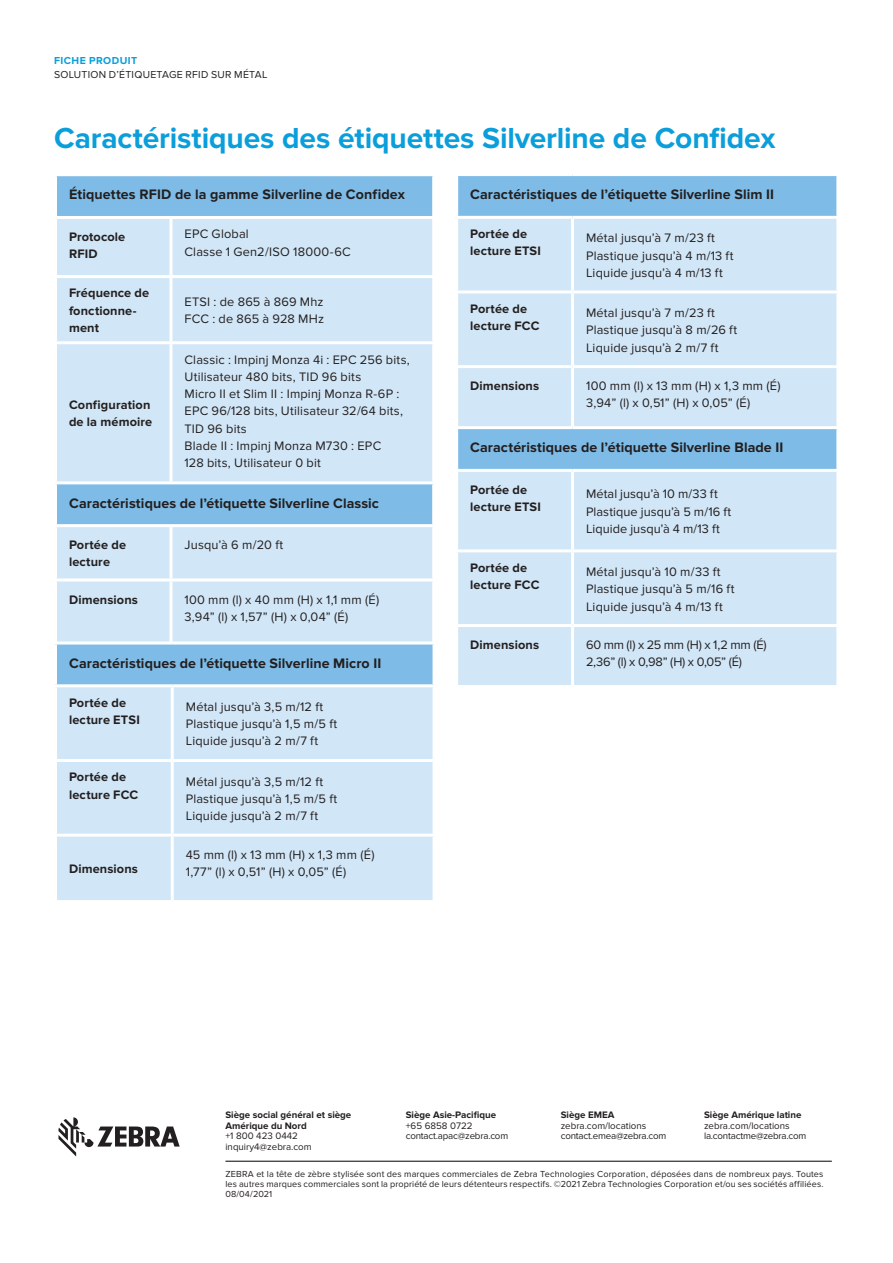
<style>
.page{position:relative;width:893px;height:1263px;background:#fff}
.page>*{position:absolute;margin:0;border:0;box-sizing:border-box;transform-origin:0 0}
.Body{font:700 30px "Proxima Nova";letter-spacing:-.005em;color:#0a9edb}
.Heading-Table{font:700 14.25px "Proxima Nova";letter-spacing:.005em;color:#231f20}
.Body-2{font:12.75px/17.2px "Proxima Nova";letter-spacing:.015em;color:#231f20}
.Subhead-Table{font:700 12.75px/17.2px "Proxima Nova";letter-spacing:.01em;color:#231f20}
.Body-3{font:12.75px/17.2px "Proxima Nova";letter-spacing:-.015em;color:#231f20}
.t1{font:10.5px "Proxima Nova";letter-spacing:.025em;color:#231f20}
.t2{font:700 10.5px "Proxima Nova";letter-spacing:.045em;color:#0a9edb}
.t3{font:700 9.75px/10.5px "Proxima Nova";color:#231f20}
.t4{font:9.75px "Proxima Nova";color:#231f20}
.t5{font:9.75px "Proxima Nova";letter-spacing:-.02em;color:#231f20}
.Legal-NALA{font:9px/9.8px "Proxima Nova";letter-spacing:.015em;color:#231f20;text-align:justify}
</style>
<div class="page">
<div style="left:57px;top:176px;width:375px;height:40px;background:#7ebce7"></div>
<svg style="left:57px;top:219px;width:375px;height:422px;background:#c9e1f4"></svg>
<hr style="left:169px;top:219px;width:3px;height:56px;background:#fff">
<hr style="left:54px;top:275px;width:117px;height:3px;background:#fff">
<hr style="left:171px;top:275px;width:264px;height:3px;background:#fff">
<hr style="left:169px;top:278px;width:3px;height:63px;background:#fff">
<hr style="left:171px;top:341px;width:264px;height:3px;background:#fff">
<hr style="left:54px;top:341px;width:117px;height:3px;background:#fff">
<hr style="left:169px;top:344px;width:3px;height:137px;background:#fff">
<hr style="left:169px;top:527px;width:3px;height:51px;background:#fff">
<hr style="left:171px;top:578px;width:264px;height:3px;background:#fff">
<hr style="left:54px;top:578px;width:117px;height:3px;background:#fff">
<hr style="left:169px;top:581px;width:3px;height:61px;background:#fff">
<hr style="left:54px;top:481px;width:117px;height:3px;background:#fff">
<hr style="left:171px;top:481px;width:264px;height:3px;background:#fff">
<hr style="left:54px;top:524px;width:117px;height:3px;background:#fff">
<hr style="left:171px;top:524px;width:264px;height:3px;background:#fff">
<div style="left:56px;top:643px;width:378px;height:43px;background:#7ebce7"></div>
<div style="left:57px;top:687px;width:376px;height:213px;background:#d1e6f6"></div>
<hr style="left:433px;top:644px;width:3px;height:40px;background:#fff">
<hr style="left:172px;top:759px;width:264px;height:3px;background:#fff">
<hr style="left:172px;top:834px;width:264px;height:3px;background:#fff">
<hr style="left:171px;top:762px;width:3px;height:72px;background:#fff">
<hr style="left:171px;top:837px;width:3px;height:63px;background:#fff">
<hr style="left:54px;top:834px;width:118px;height:3px;background:#fff">
<hr style="left:171px;top:687px;width:3px;height:72px;background:#fff">
<hr style="left:54px;top:759px;width:118px;height:3px;background:#fff">
<hr style="left:54px;top:641px;width:118px;height:3px;background:#fff">
<hr style="left:54px;top:644px;width:3px;height:40px;background:#fff">
<hr style="left:172px;top:641px;width:264px;height:3px;background:#fff">
<hr style="left:54px;top:684px;width:118px;height:3px;background:#fff">
<hr style="left:172px;top:684px;width:264px;height:3px;background:#fff">
<div style="left:458px;top:176px;width:378px;height:40px;background:#7ebce7"></div>
<svg style="left:458px;top:219px;width:378px;height:466px;background:#c9e2f4"></svg>
<hr style="left:571px;top:368px;width:3px;height:58px;background:#fff">
<hr style="left:571px;top:219px;width:3px;height:71px;background:#fff">
<hr style="left:573px;top:290px;width:266px;height:3px;background:#fff">
<hr style="left:573px;top:549px;width:266px;height:3px;background:#fff">
<hr style="left:573px;top:365px;width:266px;height:3px;background:#fff">
<hr style="left:573px;top:624px;width:266px;height:3px;background:#fff">
<hr style="left:571px;top:293px;width:3px;height:72px;background:#fff">
<hr style="left:571px;top:552px;width:3px;height:72px;background:#fff">
<hr style="left:455px;top:365px;width:118px;height:3px;background:#fff">
<hr style="left:571px;top:472px;width:3px;height:77px;background:#fff">
<hr style="left:455px;top:624px;width:118px;height:3px;background:#fff">
<hr style="left:571px;top:627px;width:3px;height:58px;background:#fff">
<hr style="left:455px;top:290px;width:118px;height:3px;background:#fff">
<hr style="left:455px;top:549px;width:118px;height:3px;background:#fff">
<hr style="left:455px;top:426px;width:118px;height:3px;background:#fff">
<hr style="left:573px;top:426px;width:266px;height:3px;background:#fff">
<hr style="left:455px;top:469px;width:118px;height:3px;background:#fff">
<hr style="left:573px;top:469px;width:266px;height:3px;background:#fff">
<svg style="left:58px;top:1117px;width:122px;height:39px"></svg>
<hr style="left:225px;top:1161px;width:607px;height:1px;background:#000">
<p class="t2" style="left:54px;top:54px;width:85px">FICHE PRODUIT</p>
<p class="t1" style="left:54px;top:68px;width:215px">SOLUTION D’ÉTIQUETAGE RFID SUR MÉTAL</p>
<p class="Body" style="left:54px;top:121px;width:723px">Caractéristiques des étiquettes Silverline de Confidex</p>
<p class="Heading-Table" style="left:470px;top:186px;width:306px">Caractéristiques de l’étiquette Silverline Slim II</p>
<p class="Subhead-Table" style="left:470px;top:226px;width:72px">Portée de lecture ETSI</p>
<p class="Body-2" style="left:586px;top:230px;width:149px">Métal jusqu’à 7 m/23 ft<br>Plastique jusqu’à 4 m/13 ft<br>Liquide jusqu’à 4 m/13 ft</p>
<p class="Subhead-Table" style="left:470px;top:300px;width:71px">Portée de lecture FCC</p>
<p class="Body-2" style="left:586px;top:304px;width:153px">Métal jusqu’à 7 m/23 ft<br>Plastique jusqu’à 8 m/26 ft<br>Liquide jusqu’à 2 m/7 ft</p>
<p class="Subhead-Table" style="left:470px;top:378px;width:70px">Dimensions</p>
<p class="Body-2" style="left:586px;top:377px;width:196px">100 mm (l) x 13 mm (H) x 1,3 mm (É)<br>3,94” (l) x 0,51” (H) x 0,05” (É)</p>
<p class="Heading-Table" style="left:470px;top:439px;width:315px">Caractéristiques de l’étiquette Silverline Blade II</p>
<p class="Subhead-Table" style="left:470px;top:481px;width:72px">Portée de lecture ETSI</p>
<p class="Body-2" style="left:586px;top:486px;width:147px">Métal jusqu’à 10 m/33 ft<br>Plastique jusqu’à 5 m/16 ft<br>Liquide jusqu’à 4 m/13 ft</p>
<p class="Subhead-Table" style="left:470px;top:559px;width:71px">Portée de lecture FCC</p>
<p class="Body-2" style="left:586px;top:563px;width:150px">Métal jusqu’à 10 m/33 ft<br>Plastique jusqu’à 5 m/16 ft<br>Liquide jusqu’à 4 m/13 ft</p>
<p class="Subhead-Table" style="left:470px;top:636px;width:70px">Dimensions</p>
<p class="Body-3" style="left:586px;top:636px;width:182px">60 mm (l) x 25 mm (H) x 1,2 mm (É)<br>2,36” (l) x 0,98” (H) x 0,05” (É)</p>
<p class="Heading-Table" style="left:69px;top:186px;width:337px">Étiquettes RFID de la gamme Silverline de Confidex</p>
<p class="Subhead-Table" style="left:69px;top:228px;width:58px">Protocole<br>RFID</p>
<p class="Body-2" style="left:184px;top:226px;width:168px">EPC Global<br>Classe 1 Gen2/ISO 18000-6C</p>
<p class="Subhead-Table" style="left:69px;top:285px;width:82px">Fréquence de fonctionne&shy;ment</p>
<p class="Body-2" style="left:184px;top:293px;width:141px">ETSI : de 865 à 869 Mhz<br>FCC : de 865 à 928 MHz</p>
<p class="Body-2" style="left:184px;top:351px;width:227px">Classic : Impinj Monza 4i : EPC 256 bits,<br>Utilisateur 480 bits, TID 96 bits<br>Micro II et Slim II : Impinj Monza R-6P :<br>EPC 96/128 bits, Utilisateur 32/64 bits,<br>TID 96 bits<br>Blade II : Impinj Monza M730 : EPC<br>128 bits, Utilisateur 0 bit</p>
<p class="Heading-Table" style="left:69px;top:495px;width:312px">Caractéristiques de l’étiquette Silverline Classic</p>
<p class="Subhead-Table" style="left:69px;top:537px;width:59px">Portée de lecture</p>
<p class="Body-2" style="left:184px;top:536px;width:100px">Jusqu’à 6 m/20 ft</p>
<p class="Subhead-Table" style="left:69px;top:591px;width:70px">Dimensions</p>
<p class="Body-2" style="left:184px;top:591px;width:196px">100 mm (l) x 40 mm (H) x 1,1 mm (É)<br>3,94” (l) x 1,57” (H) x 0,04” (É)</p>
<p class="Heading-Table" style="left:69px;top:655px;width:314px">Caractéristiques de l’étiquette Silverline Micro II</p>
<p class="Subhead-Table" style="left:69px;top:694px;width:72px">Portée de lecture ETSI</p>
<p class="Body-2" style="left:186px;top:698px;width:153px">Métal jusqu’à 3,5 m/12 ft<br>Plastique jusqu’à 1,5 m/5 ft<br>Liquide jusqu’à 2 m/7 ft</p>
<p class="Subhead-Table" style="left:69px;top:769px;width:71px">Portée de lecture FCC</p>
<p class="Body-2" style="left:186px;top:773px;width:153px">Métal jusqu’à 3,5 m/12 ft<br>Plastique jusqu’à 1,5 m/5 ft<br>Liquide jusqu’à 2 m/7 ft</p>
<p class="Subhead-Table" style="left:69px;top:397px;width:85px">Configuration de la mémoire</p>
<p class="Subhead-Table" style="left:69px;top:861px;width:70px">Dimensions</p>
<p class="Body-2" style="left:186px;top:846px;width:190px">45 mm (l) x 13 mm (H) x 1,3 mm (É)<br>1,77” (l) x 0,51” (H) x 0,05” (É)</p>
<p class="t3" style="left:225px;top:1110px;width:127px">Siège social général et siège<br>Amérique du Nord</p>
<p class="t4" style="left:225px;top:1130px;width:74px">+1 800 423 0442</p>
<p class="t4" style="left:225px;top:1141px;width:88px">inquiry4@zebra.com</p>
<p class="t3" style="left:406px;top:1110px;width:92px">Siège Asie-Pacifique</p>
<p class="t4" style="left:406px;top:1120px;width:68px">+65 6858 0722</p>
<p class="t5" style="left:406px;top:1130px;width:104px">contact.apac@zebra.com</p>
<p class="t3" style="left:561px;top:1110px;width:55px">Siège EMEA</p>
<p class="t4" style="left:561px;top:1120px;width:87px">zebra.com/locations</p>
<p class="t5" style="left:561px;top:1130px;width:107px">contact.emea@zebra.com</p>
<p class="t3" style="left:704px;top:1110px;width:99px">Siège Amérique latine</p>
<p class="t4" style="left:704px;top:1120px;width:87px">zebra.com/locations</p>
<p class="t5" style="left:704px;top:1130px;width:104px">la.contactme@zebra.com</p>
<p class="Legal-NALA" style="left:225px;top:1169px;width:599px">ZEBRA et la tête de zèbre stylisée sont des marques commerciales de Zebra Technologies Corporation, déposées dans de nombreux pays. Toutes les autres marques commerciales sont la propriété de leurs détenteurs respectifs. ©2021 Zebra Technologies Corporation et/ou ses sociétés affiliées.<br>08/04/2021</p>
</div>
